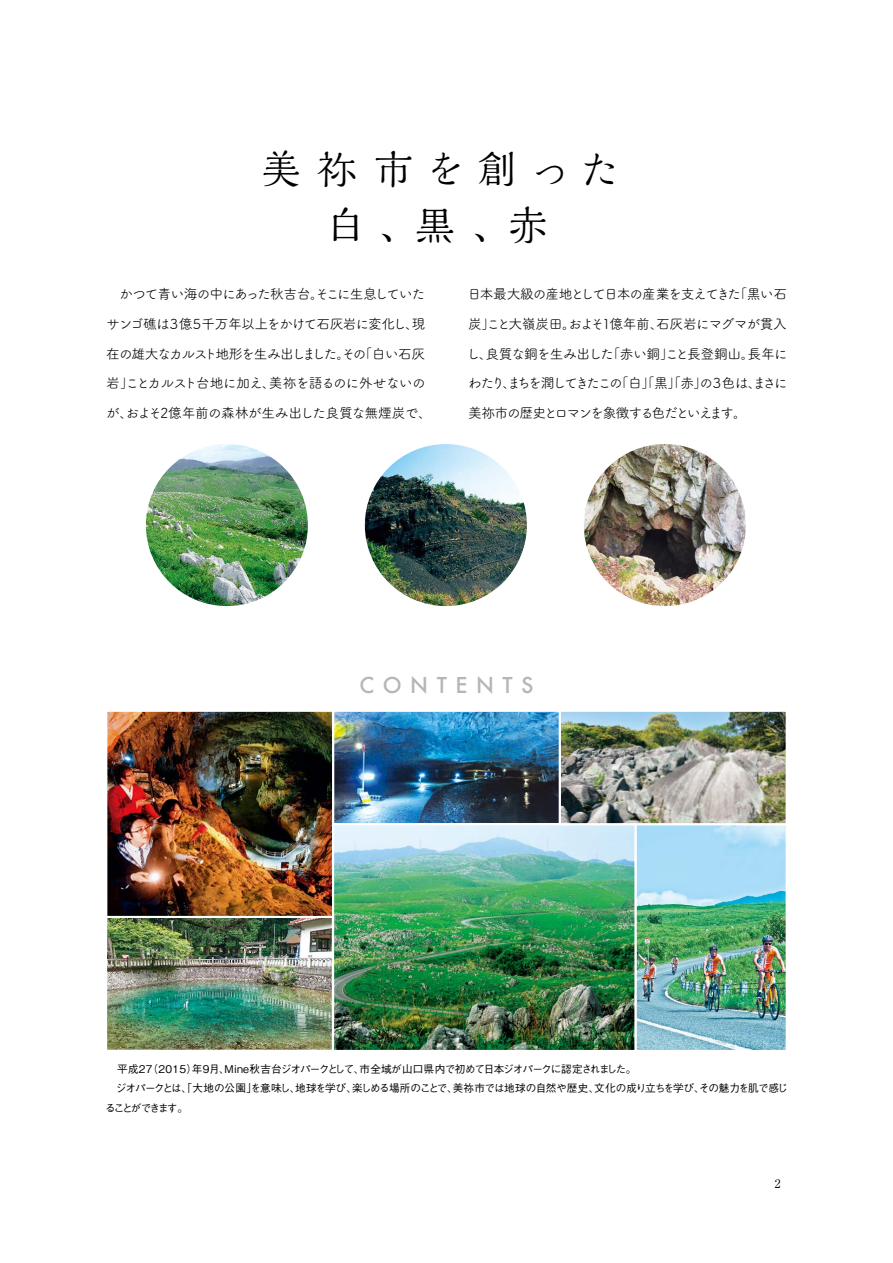
<style>
.page{position:relative;width:893px;height:1263px;background:#fff}
.page>*{position:absolute;margin:0;border:0;box-sizing:border-box;transform-origin:0 0}
.t1{font:40.35px/55.2px "Kaimin So Std";letter-spacing:.305em;color:#000;text-align:center}
.t2{font:500 21.3px "Futura";letter-spacing:.4em;color:#b5b6b6}
.t3{font:13.8px/29.7px "Tsuku A Rd Gothic";letter-spacing:-.085em;color:#000}
.t4{font:11.7px "Ryumin Pro";color:#000}
.t5{font:500 10.65px/19.2px "Gothic BBB Pro";letter-spacing:-.065em;color:#000}
</style>
<div class="page">
<img style="left:108px;top:713px;width:677px;height:336px">
<div style="left:332px;top:710px;width:229px;height:115px;border:2px solid #fff"></div>
<div style="left:105px;top:710px;width:229px;height:208px;border:2px solid #fff"></div>
<div style="left:634px;top:823px;width:154px;height:229px;border:2px solid #fff"></div>
<div style="left:332px;top:823px;width:305px;height:229px;border:2px solid #fff"></div>
<div style="left:105px;top:916px;width:229px;height:136px;border:2px solid #fff"></div>
<div style="left:559px;top:710px;width:229px;height:115px;border:2px solid #fff"></div>
<img style="left:584px;top:444px;width:162px;height:162px;border-radius:81px">
<img style="left:365px;top:444px;width:162px;height:162px;border-radius:81px">
<img style="left:146px;top:444px;width:162px;height:162px;border-radius:81px">
<h1 class="t1" style="left:260px;top:140px;width:361px">美祢市を創った白、黒、赤</h1>
<p class="t3" style="left:106px;top:278px;width:328px">　かつて青い海の中にあった秋吉台。そこに生息していたサンゴ礁は３億５千万年以上をかけて石灰岩に変化し、現在の雄大なカルスト地形を生み出しました。その「白い石灰岩」ことカルスト台地に加え、美祢を語るのに外せないのが、およそ2億年前の森林が生み出した良質な無煙炭で、</p>
<p class="t3" style="left:466px;top:278px;width:323px;text-align:justify">日本最大級の産地として日本の産業を支えてきた「黒い石炭」こと大嶺炭田。およそ１億年前、石灰岩にマグマが貫入し、良質な銅を生み出した「赤い銅」こと長登銅山。長年にわたり、まちを潤してきたこの「白」「黒」「赤」の３色は、まさに美祢市の歴史とロマンを象徴する色だといえます。</p>
<h2 class="t2" style="left:359px;top:670px;width:176px">CONTENTS</h2>
<p class="t5" style="left:105px;top:1058px;width:684px">　平成27（2015）年9月、Mine秋吉台ジオパークとして、市全域が山口県内で初めて日本ジオパークに認定されました。<br>　ジオパークとは、「大地の公園」を意味し、地球を学び、楽しめる場所のことで、美祢市では地球の自然や歴史、文化の成り立ちを学び、その魅力を肌で感じることができます。</p>
<p class="t4" style="left:775px;top:1175px;width:7px">2</p>
</div>
